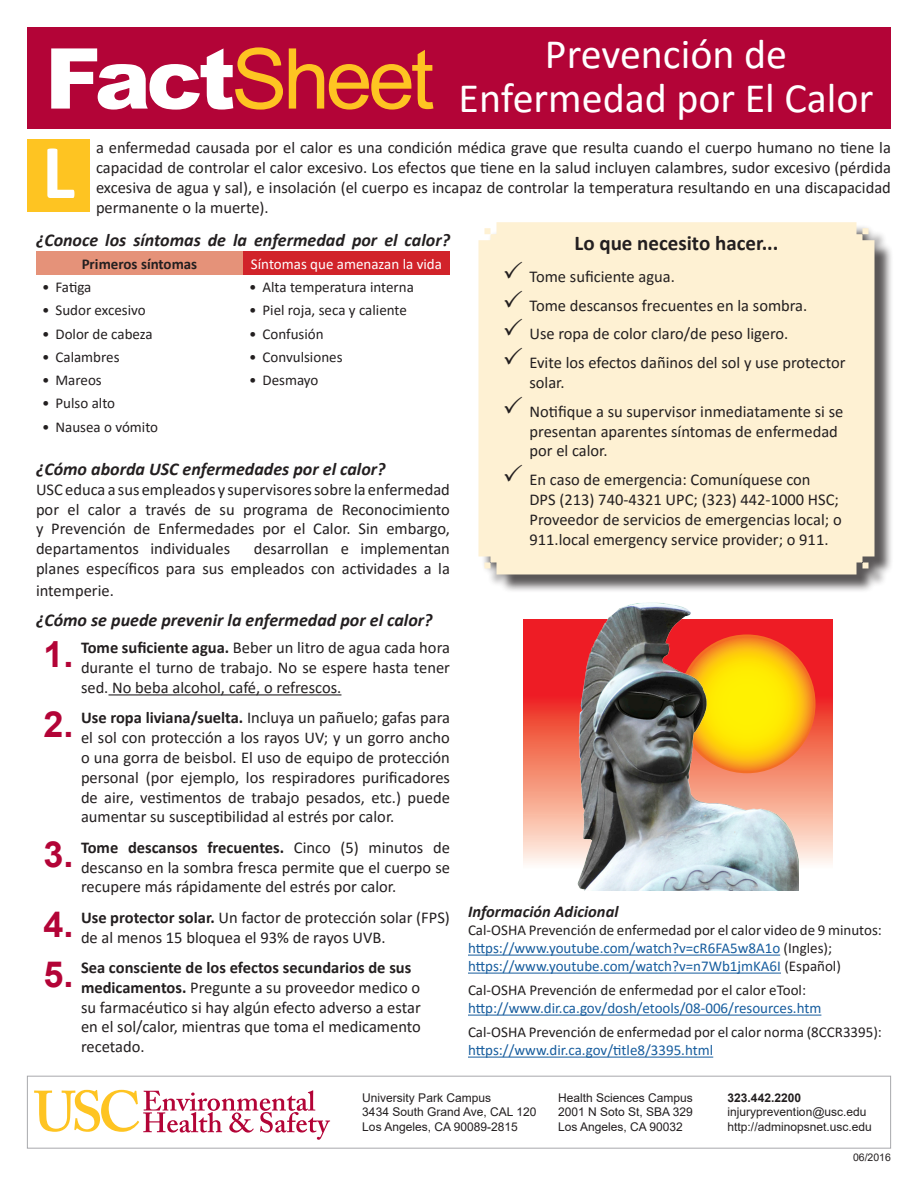
<style>
.page{position:relative;width:918px;height:1188px;background:#fff}
.page>*{position:absolute;margin:0;border:0;box-sizing:border-box;transform-origin:0 0}
.t1{font:84px "Arial";letter-spacing:-.05em;color:#fec422}
.t2{font:700 78px "Calibri";color:#fff}
.t3{font:42px/43.5px "Calibri";color:#fff;text-align:center}
.t4{font:700 36px "Arial";color:#b30437}
.body_text{font:700 21px "Calibri";color:#231f20}
.body_text-2{font:italic 700 18px "Calibri";color:#231f20}
.body_text-3{font:16.5px/19.8px "Calibri";color:#231f20;text-align:justify}
.body_text-4{font:italic 700 16.5px "Calibri";color:#231f20}
.body_text-5{font:15px "Calibri";color:#231f20}
.body_text-6{font:15px "Calibri";color:#175d9e}
.calibri_10{font:15px "Calibri";color:#fff}
.calibri_10-2{font:700 15px "Calibri";color:#231f20}
.t5{font:12px/14.4px "Arial";color:#231f20}
.t6{font:700 12px "Arial";color:#231f20}
.t7{font:10.5px "Arial";color:#231f20}
.s1{font-weight:900;color:#fff}
.s2{font-weight:700}
.s3{color:#231f20}
</style>
<div class="page">
<div style="left:27px;top:27px;width:864px;height:102px;background:#b30437"></div>
<svg style="left:34px;top:1090px;width:296px;height:50px"></svg>
<div style="left:27px;top:1076px;width:864px;height:73px;border:1px solid #a8a9ad"></div>
<div style="left:36px;top:252px;width:207px;height:23px;background:#e59279"></div>
<div style="left:243px;top:252px;width:207px;height:23px;background:#d1232a"></div>
<hr style="left:108px;top:694px;width:233px;height:1px;background:#231f20">
<hr style="left:468px;top:955px;width:312px;height:1px;background:#175d9e">
<hr style="left:468px;top:973px;width:313px;height:1px;background:#175d9e">
<hr style="left:468px;top:1015px;width:353px;height:1px;background:#175d9e">
<hr style="left:468px;top:1057px;width:245px;height:1px;background:#175d9e">
<div style="left:27px;top:140px;width:63px;height:72px;background:#fec422"></div>
<div style="left:481px;top:224px;width:412px;height:369px;background:#231f20;opacity:.75"></div>
<div style="left:478px;top:222px;width:396px;height:352px;background:#fef1d3"></div>
<svg style="left:523px;top:619px;width:310px;height:266px;background:#f47e73"></svg>
<svg style="left:799px;top:634px;width:17px;height:139px;background:#f36730"></svg>
<img style="left:578px;top:602px;width:221px;height:289px">
<h1 class="t1" style="left:45px;top:21px;width:391px"><span class="s1">Fact</span>Sheet</h1>
<p class="t3" style="left:459px;top:31px;width:416px">Prevención de<br>Enfermedad por El Calor</p>
<p class="t2" style="left:42px;top:117px;width:34px">L</p>
<p class="body_text-3" style="left:96px;top:138px;width:796px">a enfermedad causada por el calor es una condición médica grave que resulta cuando el cuerpo humano no tiene la capacidad de controlar el calor excesivo. Los efectos que tiene en la salud incluyen calambres, sudor excesivo (pérdida excesiva de agua y sal), e insolación (el cuerpo es incapaz de controlar la temperatura resultando en una discapacidad</p>
<p class="body_text-3" style="left:96px;top:197px;width:174px">permanente o la muerte).</p>
<p class="body_text-2" style="left:36px;top:227px;width:416px">¿Conoce los síntomas de la enfermedad por el calor?</p>
<p class="calibri_10-2" style="left:82px;top:253px;width:117px">Primeros síntomas</p>
<p class="calibri_10" style="left:251px;top:254px;width:193px">Síntomas que amenazan la vida</p>
<p class="body_text-5" style="left:42px;top:277px;width:51px">• Fatiga</p>
<p class="body_text-5" style="left:249px;top:277px;width:166px">• Alta temperatura interna</p>
<p class="body_text-5" style="left:42px;top:300px;width:105px">• Sudor excesivo</p>
<p class="body_text-5" style="left:249px;top:300px;width:159px">• Piel roja, seca y caliente</p>
<p class="body_text-5" style="left:42px;top:323px;width:112px">• Dolor de cabeza</p>
<p class="body_text-5" style="left:249px;top:323px;width:76px">• Confusión</p>
<p class="body_text-5" style="left:42px;top:347px;width:79px">• Calambres</p>
<p class="body_text-5" style="left:249px;top:347px;width:95px">• Convulsiones</p>
<p class="body_text-5" style="left:42px;top:370px;width:61px">• Mareos</p>
<p class="body_text-5" style="left:249px;top:370px;width:71px">• Desmayo</p>
<p class="body_text-5" style="left:42px;top:393px;width:75px">• Pulso alto</p>
<p class="body_text-5" style="left:42px;top:416px;width:118px">• Nausea o vómito</p>
<p class="body_text-2" style="left:36px;top:456px;width:351px">¿Cómo aborda USC enfermedades por el calor?</p>
<p class="body_text-3" style="left:36px;top:479px;width:416px">USC educa a sus empleados y supervisores sobre la enfermedad por el calor a través de su programa de Reconocimiento y Prevención de Enfermedades por el Calor. Sin embargo, departamentos individuales</p>
<p class="body_text-3" style="left:36px;top:538px;width:415px;text-align:right">desarrollan e implementan<br>planes específicos para sus empleados con actividades a la</p>
<p class="body_text-3" style="left:36px;top:580px;width:79px">intemperie.</p>
<p class="body_text-2" style="left:36px;top:607px;width:398px">¿Cómo se puede prevenir la enfermedad por el calor?</p>
<p class="t4" style="left:43px;top:629px;width:32px">1.</p>
<p class="body_text-3" style="left:81px;top:638px;width:371px"><span class="s2">Tome suficiente agua.</span> Beber un litro de agua cada hora durante el turno de trabajo. No se espere hasta tener sed. No beba alcohol, café, o refrescos.</p>
<p class="t4" style="left:43px;top:699px;width:32px">2.</p>
<p class="body_text-3" style="left:81px;top:708px;width:371px"><span class="s2">Use ropa liviana/suelta.</span> Incluya un pañuelo; gafas para el sol con protección a los rayos UV; y un gorro ancho o una gorra de beisbol. El uso de equipo de protección personal (por ejemplo, los respiradores purificadores de aire, vestimentos de trabajo pesados, etc.) puede aumentar su susceptibilidad al estrés por calor.</p>
<p class="t4" style="left:43px;top:829px;width:32px">3.</p>
<p class="body_text-3" style="left:81px;top:837px;width:371px"><span class="s2">Tome descansos frecuentes.</span> Cinco (5) minutos de descanso en la sombra fresca permite que el cuerpo se recupere más rápidamente del estrés por calor.</p>
<p class="t4" style="left:43px;top:899px;width:32px">4.</p>
<p class="body_text-3" style="left:81px;top:907px;width:370px"><span class="s2">Use protector solar.</span> Un factor de protección solar (FPS) de al menos 15 bloquea el 93% de rayos UVB.</p>
<p class="t4" style="left:43px;top:949px;width:32px">5.</p>
<p class="body_text-3" style="left:81px;top:957px;width:341px;text-align:left"><span class="s2">Sea consciente de los efectos secundarios de sus medicamentos.</span> Pregunte a su proveedor medico o su farmacéutico si hay algún efecto adverso a estar en el sol/calor, mientras que toma el medicamento recetado.</p>
<p class="body_text" style="left:574px;top:228px;width:206px">Lo que necesito hacer...</p>
<p class="body_text-3" style="left:502px;top:266px;width:174px">✓ Tome suficiente agua.</p>
<p class="body_text-3" style="left:502px;top:295px;width:306px">✓ Tome descansos frecuentes en la sombra.</p>
<p class="body_text-3" style="left:502px;top:324px;width:287px">✓ Use ropa de color claro/de peso ligero.</p>
<p class="body_text-3" style="left:530px;top:352px;width:318px;text-indent:-27px">✓ Evite los efectos dañinos del sol y use protector solar.</p>
<p class="body_text-3" style="left:530px;top:401px;width:315px;text-align:left;text-indent:-27px">✓ Notifique a su supervisor inmediatamente si se presentan aparentes síntomas de enfermedad por el calor.</p>
<p class="body_text-3" style="left:530px;top:469px;width:314px;text-align:left;text-indent:-27px">✓ En caso de emergencia: Comuníquese con<br>DPS (213) 740-4321 UPC; (323) 442-1000 HSC; Proveedor de servicios de emergencias local; o 911.local emergency service provider; o 911.</p>
<p class="body_text-4" style="left:468px;top:900px;width:152px">Información Adicional</p>
<p class="body_text-5" style="left:468px;top:920px;width:415px">Cal-OSHA Prevención de enfermedad por el calor video de 9 minutos:</p>
<p class="body_text-6" style="left:468px;top:938px;width:366px">https://www.youtube.com/watch?v=cR6FA5w8A1o <span class="s3">(Ingles);</span></p>
<p class="body_text-6" style="left:468px;top:956px;width:374px">https://www.youtube.com/watch?v=n7Wb1jmKA6I <span class="s3">(Español)</span></p>
<p class="body_text-5" style="left:468px;top:980px;width:340px">Cal-OSHA Prevención de enfermedad por el calor eTool:</p>
<p class="body_text-6" style="left:468px;top:998px;width:355px">http://www.dir.ca.gov/dosh/etools/08-006/resources.htm</p>
<p class="body_text-5" style="left:468px;top:1022px;width:416px">Cal-OSHA Prevención de enfermedad por el calor norma (8CCR3395):</p>
<p class="body_text-6" style="left:468px;top:1040px;width:247px">https://www.dir.ca.gov/title8/3395.html</p>
<p class="t5" style="left:362px;top:1090px;width:176px">University Park Campus<br>3434 South Grand Ave, CAL 120<br>Los Angeles, CA 90089-2815</p>
<p class="t5" style="left:558px;top:1090px;width:136px;text-align:justify">Health Sciences Campus 2001 N Soto St, SBA 329<br>Los Angeles, CA 90032</p>
<p class="t6" style="left:728px;top:1089px;width:75px">323.442.2200</p>
<p class="t5" style="left:728px;top:1105px;width:146px">injuryprevention@usc.edu http://adminopsnet.usc.edu</p>
<p class="t7" style="left:853px;top:1150px;width:39px">06/2016</p>
</div>
